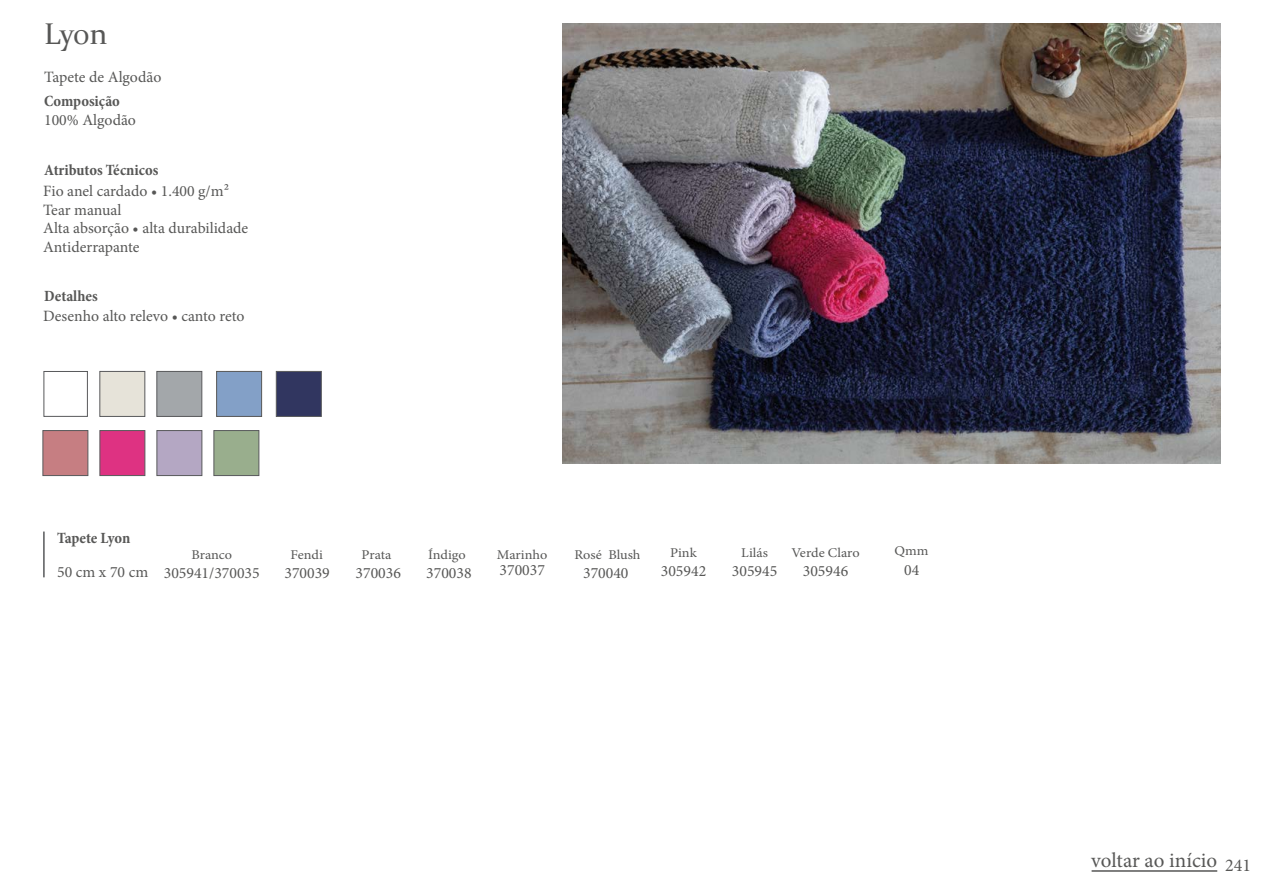
<style>
.page{position:relative;width:1263px;height:893px;background:#fff}
.page>*{position:absolute;margin:0;border:0;box-sizing:border-box;transform-origin:0 0}
.t1{font:30px "Constantia";color:#575756}
.t2{font:21px "Minion Pro";color:#575756}
.t3{font:18px "Minion Pro";color:#575756}
.t4{font:15.75px/18.9px "Minion Pro";color:#575756}
.t5{font:700 condensed 15.75px "Minion Pro";color:#575756}
.t6{font:13.35px "Minion Pro";color:#575756;scale:1.06 1}
</style>
<div class="page">
<img style="left:562px;top:24px;width:658px;height:439px">
<div style="left:157px;top:430px;width:45px;height:46px;background:#b4a7c3;border:1px solid #58595b"></div>
<div style="left:216px;top:371px;width:46px;height:46px;background:#83a0c7;border:1px solid #575756"></div>
<div style="left:213px;top:430px;width:46px;height:46px;background:#99ae8d;border:1px solid #58595b"></div>
<div style="left:99px;top:371px;width:46px;height:46px;background:#e6e3d9;border:1px solid #58595b"></div>
<div style="left:43px;top:430px;width:45px;height:46px;background:#c67e82;border:1px solid #58595b"></div>
<div style="left:44px;top:371px;width:44px;height:46px;background:#fff;border:1px solid #58595b"></div>
<div style="left:156px;top:371px;width:46px;height:46px;background:#a3a7aa;border:1px solid #58595b"></div>
<div style="left:100px;top:430px;width:45px;height:46px;background:#de3282;border:1px solid #58595b"></div>
<div style="left:276px;top:371px;width:46px;height:46px;background:#313660;border:1px solid #58595b"></div>
<hr style="left:43px;top:531px;width:2px;height:46px;background:#58595b">
<hr style="left:1091px;top:870px;width:126px;height:2px;background:#575756">
<h1 class="t1" style="left:44px;top:13px;width:65px">Lyon</h1>
<p class="t4" style="left:44px;top:68px;width:119px">Tapete de Algodão</p>
<p class="t5" style="left:44px;top:90px;width:77px">Composição</p>
<p class="t4" style="left:44px;top:110px;width:93px">100% Algodão</p>
<p class="t5" style="left:44px;top:160px;width:116px">Atributos Técnicos</p>
<p class="t4" style="left:43px;top:181px;width:207px">Fio anel cardado • 1.400 g/m²<br>Tear manual<br>Alta absorção • alta durabilidade<br>Antiderrapante</p>
<p class="t5" style="left:44px;top:286px;width:55px">Detalhes</p>
<p class="t4" style="left:43px;top:307px;width:203px">Desenho alto relevo • canto reto</p>
<p class="t5" style="left:57px;top:527px;width:75px">Tapete Lyon</p>
<p class="t4" style="left:57px;top:563px;width:93px">50 cm x 70 cm</p>
<p class="t4" style="left:732px;top:562px;width:47px">305945</p>
<p class="t6" style="left:670px;top:544px;width:27px">Pink</p>
<p class="t6" style="left:741px;top:544px;width:27px">Lilás</p>
<p class="t6" style="left:428px;top:546px;width:37px">Índigo</p>
<p class="t6" style="left:290px;top:546px;width:32px">Fendi</p>
<p class="t6" style="left:497px;top:546px;width:49px">Marinho</p>
<p class="t6" style="left:574px;top:546px;width:64px">Rosé Blush</p>
<p class="t6" style="left:191px;top:546px;width:40px">Branco</p>
<p class="t6" style="left:362px;top:546px;width:30px">Prata</p>
<p class="t4" style="left:499px;top:561px;width:47px">370037</p>
<p class="t4" style="left:661px;top:562px;width:47px">305942</p>
<p class="t4" style="left:164px;top:563px;width:97px">305941/370035</p>
<p class="t4" style="left:356px;top:564px;width:47px">370036</p>
<p class="t4" style="left:426px;top:564px;width:47px">370038</p>
<p class="t4" style="left:284px;top:564px;width:47px">370039</p>
<p class="t4" style="left:583px;top:564px;width:47px">370040</p>
<p class="t6" style="left:791px;top:544px;width:66px">Verde Claro</p>
<p class="t4" style="left:803px;top:562px;width:47px">305946</p>
<p class="t6" style="left:894px;top:542px;width:34px">Qmm</p>
<p class="t4" style="left:904px;top:560px;width:17px">04</p>
<h2 class="t2" style="left:1091px;top:846px;width:127px">voltar ao início</h2>
<p class="t3" style="left:1225px;top:853px;width:27px">241</p>
</div>
